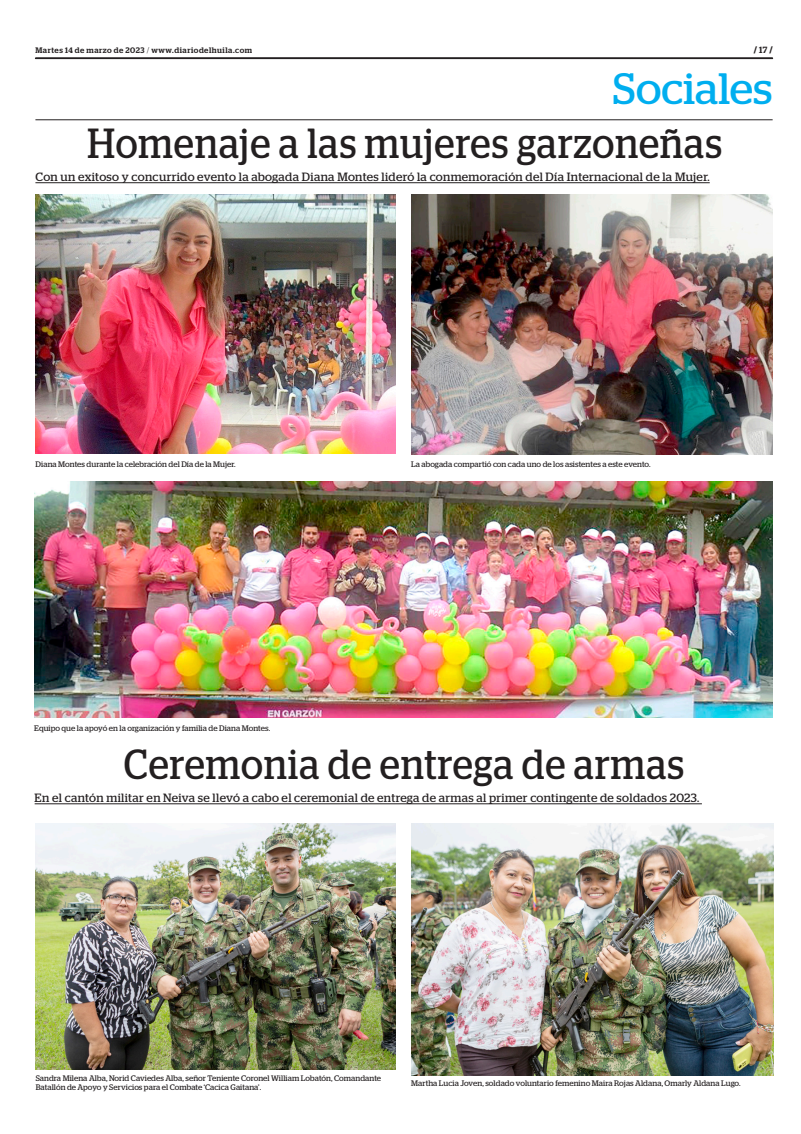
<style>
.page{position:relative;width:801px;height:1134px;background:#fff}
.page>*{position:absolute;margin:0;border:0;box-sizing:border-box;transform-origin:0 0}
.t1{font:43.9px "Stag";color:#00aeef}
.t2{font:42.1px "Stag";letter-spacing:.03em;color:#231f20;scale:.9 1}
.t3{font:12px "Stag";letter-spacing:.025em;color:#231f20}
.t4{font:700 9px "Stag";color:#231f20}
.t5{font:8px/9px "Stag";letter-spacing:.01em;color:#231f20}
.t6{font:500 8px "Stag";letter-spacing:.065em;color:#231f20}
.s1{font-weight:300}
.s2{font-weight:500}
</style>
<div class="page">
<svg style="left:35px;top:58px;width:738px;height:1px"></svg>
<hr style="left:35px;top:120px;width:737px;height:1px;background:#231f20">
<img style="left:36px;top:194px;width:360px;height:259px">
<img style="left:35px;top:481px;width:737px;height:237px">
<img style="left:411px;top:194px;width:361px;height:260px">
<img style="left:36px;top:823px;width:360px;height:246px">
<img style="left:411px;top:823px;width:363px;height:252px">
<hr style="left:35px;top:183px;width:675px;height:1px;background:#231f20">
<hr style="left:35px;top:804px;width:667px;height:1px;background:#231f20">
<p class="t6" style="left:35px;top:45px;width:218px">Martes 14 de marzo de 2023 <span class="s1">/</span> www.diariodelhuila.com</p>
<p class="t4" style="left:753px;top:45px;width:20px">/ <span class="s2">17</span> /</p>
<h1 class="t1" style="left:613px;top:63px;width:161px">Sociales</h1>
<h2 class="t2" style="left:87px;top:119px;width:706px">Homenaje a las mujeres garzoneñas</h2>
<h3 class="t3" style="left:35px;top:170px;width:676px">Con un exitoso y concurrido evento la abogada Diana Montes lideró la conmemoración del Día Internacional de la Mujer.</h3>
<p class="t5" style="left:36px;top:459px;width:202px">Diana Montes durante la celebración del Día de la Mujer.</p>
<p class="t5" style="left:34px;top:723px;width:237px">Equipo que la apoyó en la organización y familia de Diana Montes.</p>
<p class="t5" style="left:411px;top:460px;width:241px">La abogada compartió con cada uno de los asistentes a este evento.</p>
<h2 class="t2" style="left:124px;top:740px;width:624px">Ceremonia de entrega de armas</h2>
<h3 class="t3" style="left:35px;top:791px;width:666px">En el cantón militar en Neiva se llevó a cabo el ceremonial de entrega de armas al primer contingente de soldados 2023.</h3>
<p class="t5" style="left:36px;top:1073px;width:347px">Sandra Milena Alba, Norid Caviedes Alba, señor Teniente Coronel William Lobatón, Comandante<br>Batallón de Apoyo y Servicios para el Combate ‘Cacica Gaitana’.</p>
<p class="t5" style="left:411px;top:1078px;width:331px">Martha Lucia Joven, soldado voluntario femenino Maira Rojas Aldana, Omarly Aldana Lugo.</p>
</div>
